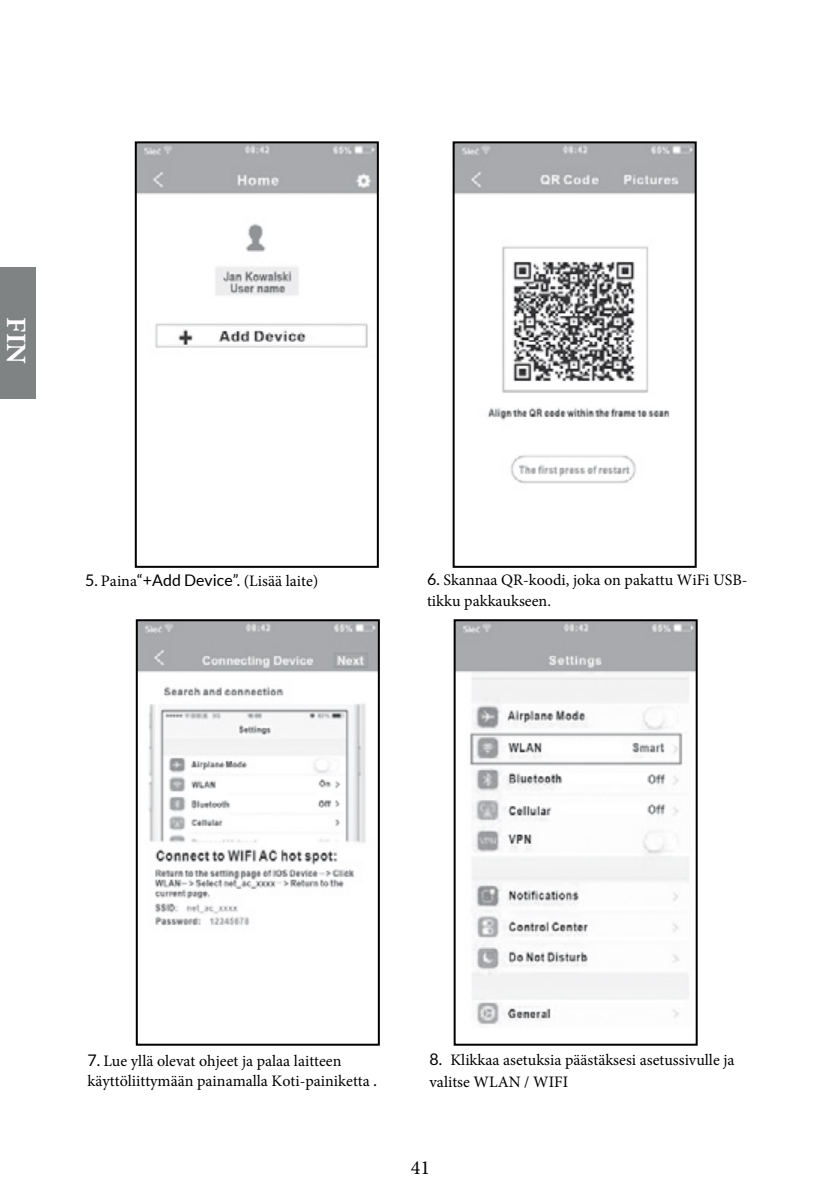
<style>
.page{position:relative;width:840px;height:1191px;background:#fff}
.page>*{position:absolute;margin:0;border:0;box-sizing:border-box;transform-origin:0 0}
.t1{font:700 28px "Minion Pro";color:#fff}
.t2{font:20px "Minion Pro";color:#000}
.t3{font:16px/21.2px "Minion Pro";color:#000}
.s1{font-family:"Lato"}
</style>
<div class="page">
<img style="left:139px;top:622px;width:237px;height:303px">
<div style="left:136px;top:619px;width:243px;height:426px;border:2px solid #000"></div>
<img style="left:456px;top:622px;width:238px;height:403px">
<div style="left:453px;top:619px;width:244px;height:426px;border:2px solid #000"></div>
<img style="left:138px;top:144px;width:237px;height:204px">
<div style="left:135px;top:141px;width:243px;height:427px;border:2px solid #000"></div>
<img style="left:455px;top:144px;width:238px;height:340px">
<div style="left:452px;top:141px;width:244px;height:427px;border:2px solid #000"></div>
<div style="left:0;top:267px;width:36px;height:132px;background:#7f8384"></div>
<h1 class="t1" style="left:36px;top:317px;width:48px;rotate:90deg">FIN</h1>
<p class="t3" style="left:85px;top:570px;width:234px"><span class="s1">5.</span> Paina<span class="s1">“+Add Device”.</span> (Lisää laite)</p>
<p class="t3" style="left:427px;top:569px;width:322px"><span class="s1">6.</span> Skannaa QR-koodi, joka on pakattu WiFi USB&shy;tikku pakkaukseen.</p>
<p class="t3" style="left:88px;top:1051px;width:290px;line-height:20px"><span class="s1">7.</span> Lue yllä olevat ohjeet ja palaa laitteen käyttöliittymään painamalla Koti-painiketta <span class="s1">.</span></p>
<p class="t3" style="left:429px;top:1049px;width:306px"><span class="s1">8.</span> Klikkaa asetuksia päästäksesi asetussivulle ja valitse WLAN / WIFI</p>
<p class="t2" style="left:410px;top:1154px;width:21px">41</p>
</div>
